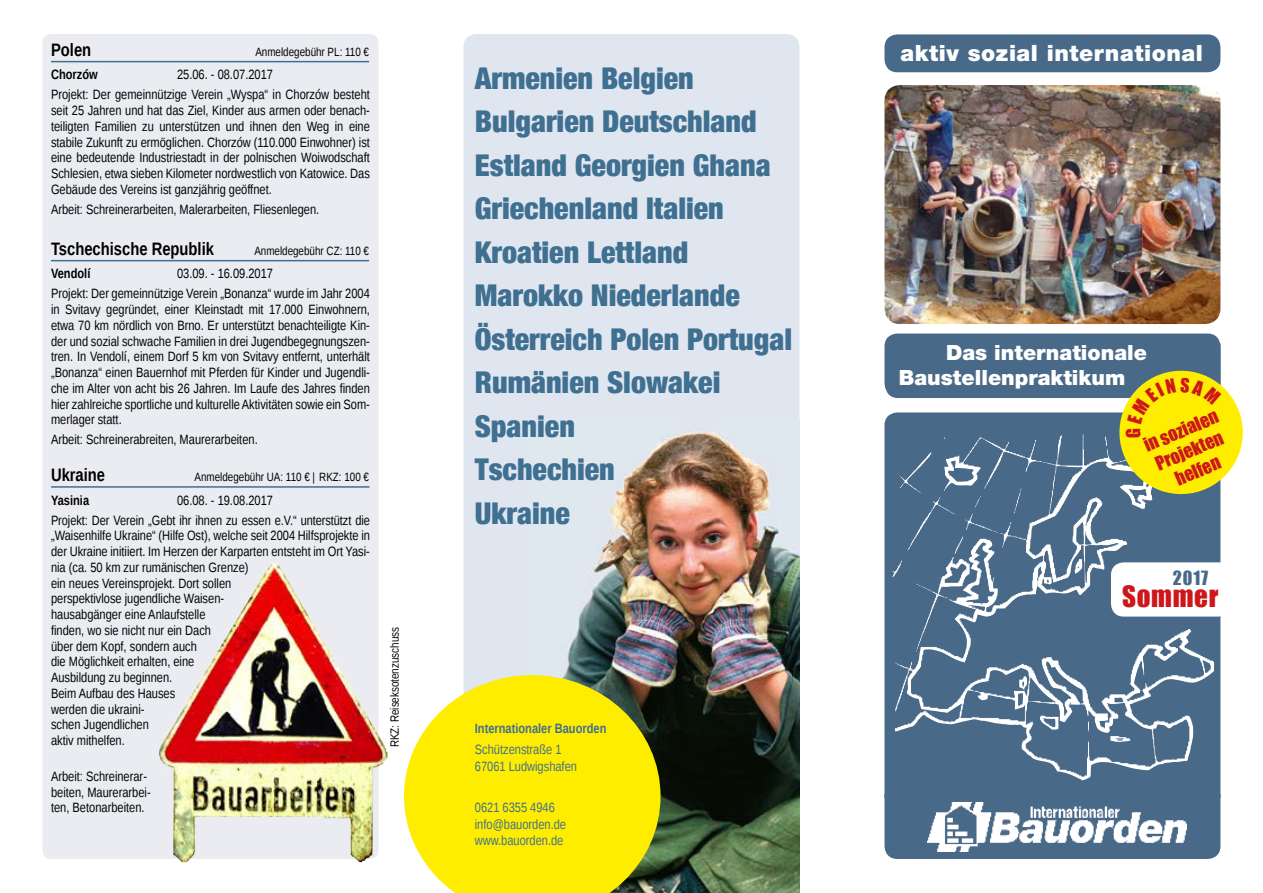
<style>
.page{position:relative;width:1263px;height:893px;background:#fff}
.page>*{position:absolute;margin:0;border:0;box-sizing:border-box;transform-origin:0 0}
.t1{font:900 condensed 30px/43.5px "Helvetica Neue";color:#3f6f91}
.t2{font:27px "Impact";letter-spacing:.025em;color:#cd171a}
.t3{font:900 22.5px "Helvetica Neue";letter-spacing:.025em;color:#fff}
.t4{font:900 21px "Helvetica Neue";color:#fff}
.Textkörper{font:700 18px "Liberation Sans Narrow";color:#000}
.t5{font:18px/21.6px "Impact";color:#cd171a;text-align:center}
.t6{font:18px "Impact";color:#486988}
.Textkörper-2{font:13.5px/15.8px "Liberation Sans Narrow";color:#000;text-align:justify}
.abstand_nach_0{font:13.5px "Liberation Sans Narrow";color:#3f6f91}
.Textkörper-3{font:13.5px/16.5px "Liberation Sans Narrow";color:#3f6f91}
.Textkörper-4{font:700 13.5px "Liberation Sans Narrow";color:#3f6f91}
.Textkörper-5{font:700 13.5px "Liberation Sans Narrow";color:#000}
.Textkörper-6{font:12px "Liberation Sans Narrow";color:#000}
</style>
<div class="page">
<div style="left:43px;top:34px;width:335px;height:825px;background:#eaecf1;border-radius:9px"></div>
<hr style="left:51px;top:61px;width:318px;height:1px;background:#3f6f91">
<hr style="left:51px;top:260px;width:318px;height:1px;background:#3f6f91">
<hr style="left:51px;top:486px;width:318px;height:2px;background:#3f6f91">
<div style="left:884px;top:34px;width:336px;height:38px;background:#486988;border-radius:13px"></div>
<img style="left:884px;top:85px;width:336px;height:239px">
<div style="left:884px;top:334px;width:336px;height:62px;background:#486988;border-radius:13px"></div>
<div style="left:884px;top:798px;width:336px;height:61px;background:#486988"></div>
<img style="left:927px;top:802px;width:259px;height:49px">
<svg style="left:884px;top:422px;width:336px;height:376px;background:#5b7894"></svg>
<img style="left:1000px;top:503px;width:188px;height:92px">
<div style="left:463px;top:34px;width:336px;height:859px;background:#dfe6ef;border-radius:13px"></div>
<div style="left:1111px;top:562px;width:120px;height:55px;background:#fff;border-radius:13px"></div>
<img style="left:158px;top:563px;width:229px;height:299px">
<img style="left:564px;top:431px;width:235px;height:462px">
<svg style="left:404px;top:675px;width:256px;height:218px;background:#ede01a"></svg>
<svg style="left:885px;top:343px;width:358px;height:160px"></svg>
<p class="Textkörper" style="left:51px;top:37px;width:42px">Polen</p>
<p class="Textkörper-6" style="left:255px;top:45px;width:115px">Anmeldegebühr PL: 110 €</p>
<p class="Textkörper-5" style="left:51px;top:65px;width:48px">Chorzów</p>
<p class="Textkörper-2" style="left:177px;top:67px;width:98px">25.06. - 08.07.2017</p>
<p class="Textkörper-2" style="left:51px;top:87px;width:320px">Projekt: Der gemeinnützige Verein „Wyspa“ in Chorzów besteht seit 25 Jahren und hat das Ziel, Kinder aus armen oder benach&shy;teiligten Familien zu unterstützen und ihnen den Weg in eine stabile Zukunft zu ermöglichen. Chorzów (110.000 Einwohner) ist eine bedeutende Industriestadt in der polnischen Woiwodschaft Schlesien, etwa sieben Kilometer nordwestlich von Katowice. Das Gebäude des Vereins ist ganzjährig geöffnet.</p>
<p class="Textkörper-2" style="left:51px;top:202px;width:270px">Arbeit: Schreinerarbeiten, Malerarbeiten, Fliesenlegen.</p>
<p class="Textkörper" style="left:51px;top:236px;width:164px">Tschechische Republik</p>
<p class="Textkörper-6" style="left:254px;top:244px;width:116px">Anmeldegebühr CZ: 110 €</p>
<p class="Textkörper-5" style="left:51px;top:264px;width:41px">Vendolí</p>
<p class="Textkörper-2" style="left:177px;top:266px;width:98px">03.09. - 16.09.2017</p>
<p class="Textkörper-2" style="left:51px;top:286px;width:320px">Projekt: Der gemeinnützige Verein „Bonanza“ wurde im Jahr 2004 in Svitavy gegründet, einer Kleinstadt mit 17.000 Einwohnern, etwa 70 km nördlich von Brno. Er unterstützt benachteiligte Kin&shy;der und sozial schwache Familien in drei Jugendbegegnungszen&shy;tren. In Vendolí, einem Dorf 5 km von Svitavy entfernt, unterhält „Bonanza“ einen Bauernhof mit Pferden für Kinder und Jugendli&shy;che im Alter von acht bis 26 Jahren. Im Laufe des Jahres finden hier zahlreiche sportliche und kulturelle Aktivitäten sowie ein Som&shy;merlager statt.</p>
<p class="Textkörper-2" style="left:51px;top:432px;width:208px">Arbeit: Schreinerabreiten, Maurerarbeiten.</p>
<p class="Textkörper" style="left:51px;top:462px;width:56px">Ukraine</p>
<p class="Textkörper-6" style="left:195px;top:470px;width:176px">Anmeldegebühr UA: 110 € | RKZ: 100 €</p>
<p class="Textkörper-5" style="left:51px;top:491px;width:40px">Yasinia</p>
<p class="Textkörper-2" style="left:177px;top:493px;width:98px">06.08. - 19.08.2017</p>
<p class="Textkörper-2" style="left:51px;top:513px;width:320px">Projekt: Der Verein „Gebt ihr ihnen zu essen e.V.“ unterstützt die „Waisenhilfe Ukraine“ (Hilfe Ost), welche seit 2004 Hilfsprojekte in der Ukraine initiiert. Im Herzen der Karparten entsteht im Ort Yasi&shy;nia (ca. 50 km zur rumänischen Grenze)</p>
<p class="Textkörper-2" style="left:51px;top:576px;width:182px;text-align:left">ein neues Vereinsprojekt. Dort sollen perspektivlose jugendliche Waisen&shy;hausabgänger eine Anlaufstelle finden, wo sie nicht nur ein Dach über dem Kopf, sondern auch<br>die Möglichkeit erhalten, eine<br>Ausbildung zu beginnen.<br>Beim Aufbau des Hauses<br>werden die ukraini-<br>schen Jugendlichen<br>aktiv mithelfen.</p>
<p class="Textkörper-2" style="left:51px;top:769px;width:101px;text-align:left">Arbeit: Schreinerar&shy;beiten, Maurerarbei&shy;ten, Betonarbeiten.</p>
<p class="Textkörper-6" style="left:388px;top:747px;width:122px;rotate:-90deg">RKZ: Reiseksotenzuschuss</p>
<p class="t1" style="left:475px;top:55px;width:220px">Armenien Belgien</p>
<p class="t1" style="left:475px;top:98px;width:283px">Bulgarien Deutschland</p>
<p class="t1" style="left:475px;top:142px;width:297px">Estland Georgien Ghana<br>Griechenland Italien</p>
<p class="t1" style="left:475px;top:229px;width:215px">Kroatien Lettland</p>
<p class="t1" style="left:475px;top:272px;width:266px">Marokko Niederlande</p>
<p class="t1" style="left:475px;top:316px;width:319px">Österreich Polen Portugal</p>
<p class="t1" style="left:475px;top:359px;width:247px">Rumänien Slowakei</p>
<p class="t1" style="left:475px;top:403px;width:102px">Spanien</p>
<p class="t1" style="left:475px;top:446px;width:142px">Tschechien</p>
<p class="t1" style="left:475px;top:490px;width:97px">Ukraine</p>
<p class="Textkörper-4" style="left:475px;top:719px;width:133px">Internationaler Bauorden</p>
<p class="Textkörper-3" style="left:475px;top:742px;width:104px">Schützenstraße 1<br>67061 Ludwigshafen</p>
<p class="abstand_nach_0" style="left:475px;top:800px;width:82px">0621 6355 4946</p>
<p class="abstand_nach_0" style="left:475px;top:816px;width:93px">info@bauorden.de</p>
<p class="abstand_nach_0" style="left:475px;top:833px;width:90px">www.bauorden.de</p>
<p class="t3" style="left:900px;top:40px;width:304px">aktiv sozial international</p>
<p class="t4" style="left:946px;top:340px;width:203px">Das internationale</p>
<p class="t4" style="left:899px;top:365px;width:228px">Baustellenpraktikum</p>
<p class="t5" style="left:1140px;top:435px;width:81px;rotate:-23deg">IN SOZIALEN<br>PROJEKTEN<br>HELFEN</p>
<p class="t6" style="left:1173px;top:564px;width:37px">2017</p>
<p class="t2" style="left:1122px;top:576px;width:98px">SOMMER</p>
</div>
